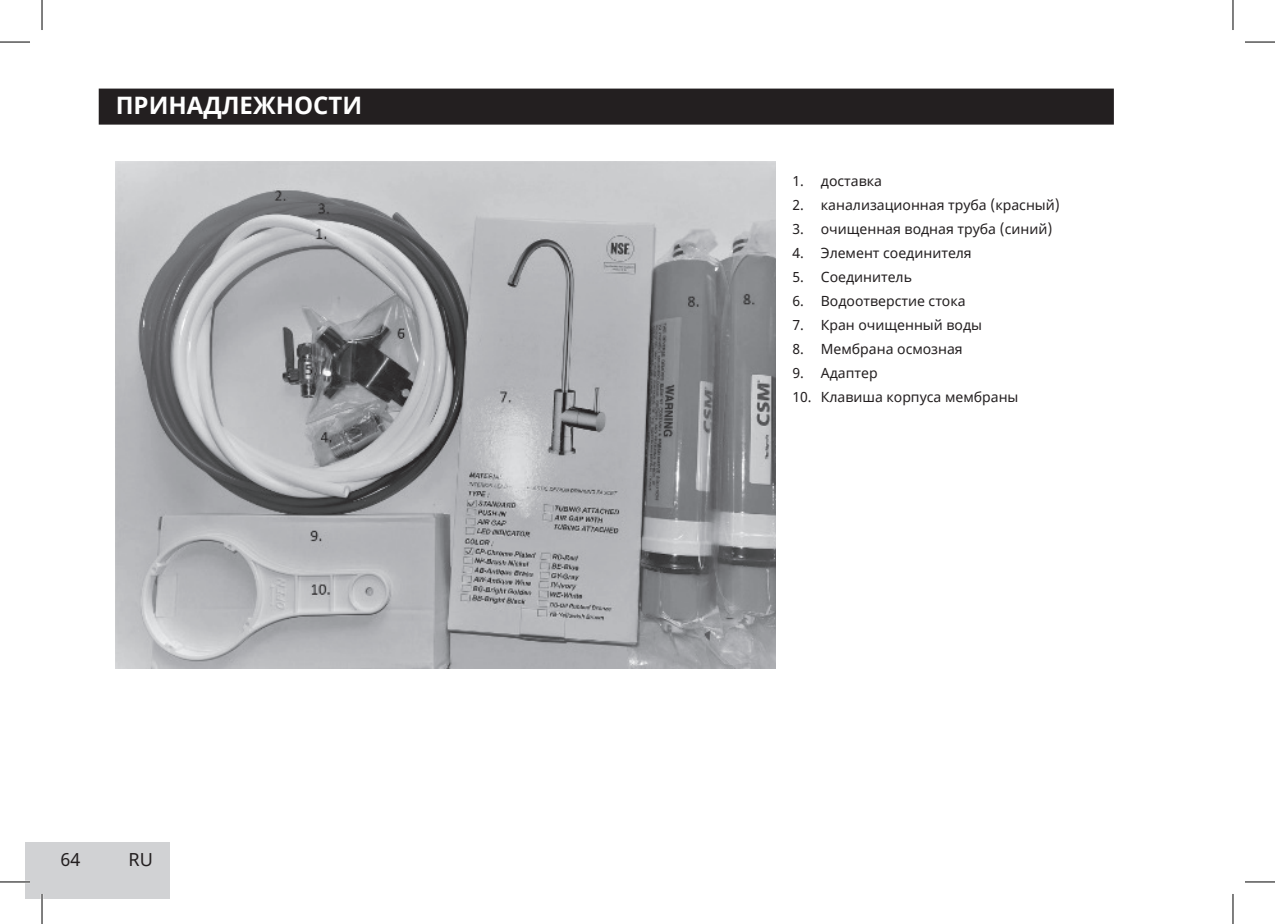
<style>
.page{position:relative;width:1275px;height:924px;background:#fff}
.page>*{position:absolute;margin:0;border:0;box-sizing:border-box;transform-origin:0 0}
.t1{font:700 24px "Noto Sans";color:#fff}
.t2{font:18px "Noto Sans";color:#231f20}
.t3{font:14px "Noto Sans";color:#231f20}
</style>
<div class="page">
<div style="left:25px;top:841px;width:144px;height:57px;background:#d1d2d4"></div>
<div style="left:99px;top:88px;width:1014px;height:36px;background:#231f20"></div>
<img style="left:116px;top:162px;width:659px;height:506px">
<hr style="left:0;top:880px;width:30px;height:2px;background:#fff">
<hr style="left:41px;top:893px;width:2px;height:30px;background:#fff">
<hr style="left:0;top:42px;width:30px;height:1px;background:#000">
<hr style="left:1245px;top:42px;width:30px;height:1px;background:#000">
<hr style="left:0;top:881px;width:30px;height:1px;background:#000">
<hr style="left:1245px;top:881px;width:30px;height:1px;background:#000">
<hr style="left:42px;top:0;width:1px;height:30px;background:#000">
<hr style="left:42px;top:893px;width:1px;height:30px;background:#000">
<hr style="left:1232px;top:0;width:1px;height:30px;background:#000">
<hr style="left:1232px;top:893px;width:1px;height:30px;background:#000">
<h1 class="t1" style="left:116px;top:88px;width:248px">ПРИНАДЛЕЖНОСТИ</h1>
<p class="t2" style="left:60px;top:846px;width:21px">64</p>
<p class="t2" style="left:128px;top:846px;width:26px">RU</p>
<p class="t3" style="left:792px;top:171px;width:91px">1. доставка</p>
<p class="t3" style="left:792px;top:195px;width:269px">2. канализационная труба (красный)</p>
<p class="t3" style="left:792px;top:219px;width:261px">3. очищенная водная труба (синий)</p>
<p class="t3" style="left:792px;top:243px;width:181px">4. Элемент соединителя</p>
<p class="t3" style="left:792px;top:267px;width:121px">5. Соединитель</p>
<p class="t3" style="left:792px;top:291px;width:175px">6. Водоотверстие стока</p>
<p class="t3" style="left:792px;top:315px;width:191px">7. Кран очищенный воды</p>
<p class="t3" style="left:792px;top:339px;width:172px">8. Мембрана осмозная</p>
<p class="t3" style="left:792px;top:363px;width:87px">9. Адаптер</p>
<p class="t3" style="left:792px;top:387px;width:227px">10. Клавиша корпуса мембраны</p>
</div>
